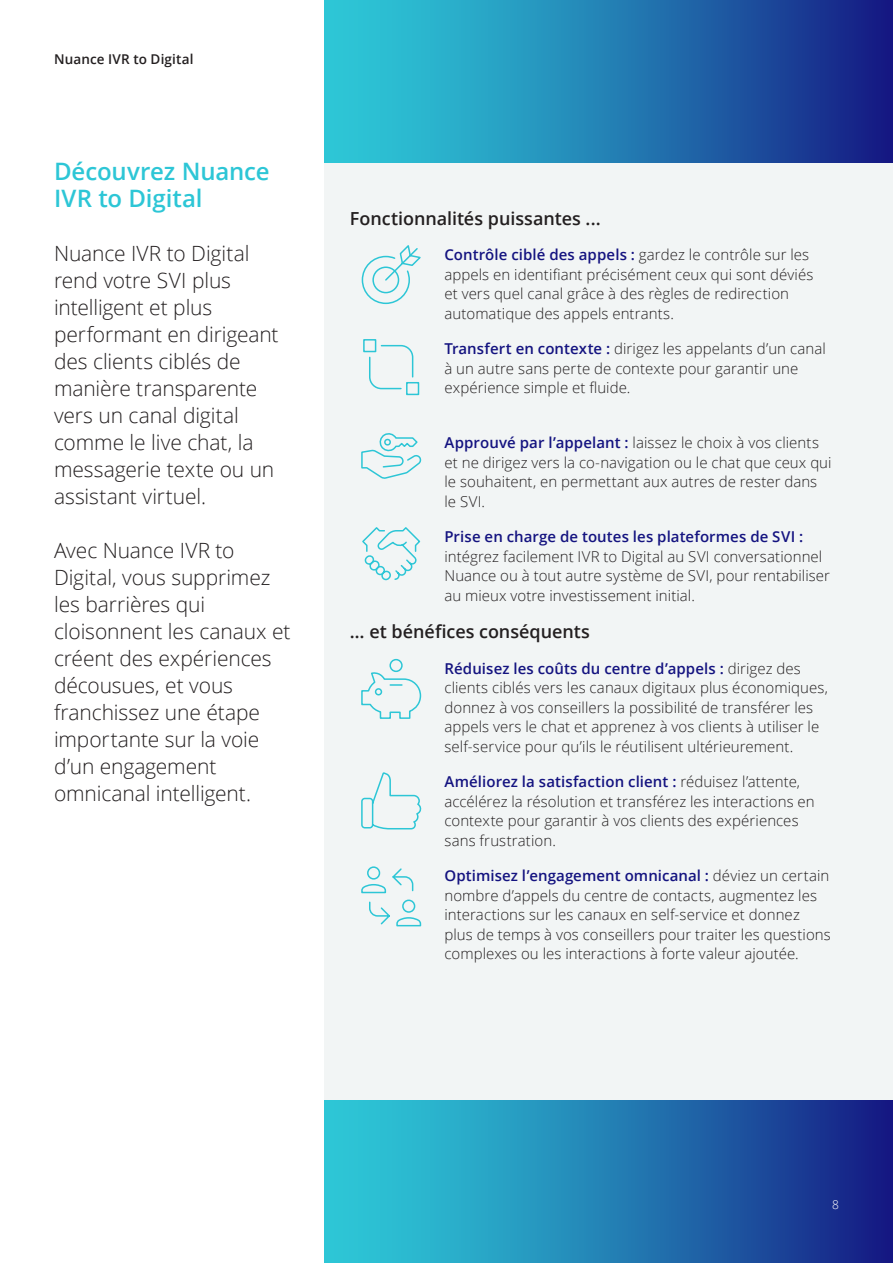
<style>
.page{position:relative;width:893px;height:1263px;background:#fff}
.page>*{position:absolute;margin:0;border:0;box-sizing:border-box;transform-origin:0 0}
.Headline_Level_1_-_1{font:600 24px/27px "Open Sans";letter-spacing:-.005em;color:#2dc6d6}
.Body_Text_10_13{font:300 21px/27px "Open Sans";letter-spacing:-.005em;color:#231f20}
.Headline_Level_2_-_1{font:600 18px "Open Sans";color:#231f20}
.Body_Text_10_13-2{font:300 15px/19.5px "Open Sans";letter-spacing:.005em;color:#231f20}
.Brochure_9_11{font:600 13.5px "Open Sans";letter-spacing:.01em;color:#231f20}
.t1{font:300 12px "Open Sans";color:#fff}
.s1{font-weight:600;color:#141380}
</style>
<div class="page">
<div style="left:325px;top:162px;width:568px;height:947px;background:#f2f5f5"></div>
<div style="left:325px;top:1101px;width:568px;height:162px;background:linear-gradient(to right,#2fd6de,#162086)"></div>
<div style="left:325px;top:0;width:568px;height:162px;background:linear-gradient(to right,#2fd6de,#162086)"></div>
<svg style="left:361px;top:245px;width:60px;height:60px"></svg>
<svg style="left:363px;top:339px;width:57px;height:57px"></svg>
<svg style="left:361px;top:433px;width:61px;height:46px"></svg>
<svg style="left:362px;top:527px;width:59px;height:54px"></svg>
<svg style="left:361px;top:658px;width:61px;height:61px"></svg>
<svg style="left:361px;top:773px;width:60px;height:57px"></svg>
<svg style="left:361px;top:866px;width:61px;height:61px"></svg>
<p class="Brochure_9_11" style="left:54px;top:50px;width:141px">Nuance IVR to Digital</p>
<p class="Headline_Level_1_-_1" style="left:54px;top:158px;width:217px">Découvrez Nuance<br>IVR to Digital</p>
<p class="Body_Text_10_13" style="left:54px;top:240px;width:226px">Nuance IVR to Digital rend votre SVI plus intelligent et plus performant en dirigeant des clients ciblés de manière transparente vers un canal digital comme le live chat, la messagerie texte ou un assistant virtuel.</p>
<p class="Body_Text_10_13" style="left:54px;top:537px;width:238px">Avec Nuance IVR to<br>Digital, vous supprimez les barrières qui cloisonnent les canaux et créent des expériences décousues, et vous franchissez une étape importante sur la voie d’un engagement omnicanal intelligent.</p>
<p class="Headline_Level_2_-_1" style="left:350px;top:206px;width:252px">Fonctionnalités puissantes ...</p>
<p class="Body_Text_10_13-2" style="left:444px;top:244px;width:370px"><span class="s1">Contrôle ciblé des appels :</span> gardez le contrôle sur les appels en identifiant précisément ceux qui sont déviés et vers quel canal grâce à des règles de redirection automatique des appels entrants.</p>
<p class="Body_Text_10_13-2" style="left:444px;top:338px;width:383px"><span class="s1">Transfert en contexte :</span> dirigez les appelants d’un canal à un autre sans perte de contexte pour garantir une expérience simple et fluide.</p>
<p class="Body_Text_10_13-2" style="left:444px;top:432px;width:389px"><span class="s1">Approuvé par l’appelant :</span> laissez le choix à vos clients et ne dirigez vers la co-navigation ou le chat que ceux qui le souhaitent, en permettant aux autres de rester dans le SVI.</p>
<p class="Body_Text_10_13-2" style="left:444px;top:526px;width:387px"><span class="s1">Prise en charge de toutes les plateformes de SVI : </span>intégrez facilement IVR to Digital au SVI conversationnel Nuance ou à tout autre système de SVI, pour rentabiliser au mieux votre investissement initial.</p>
<p class="Headline_Level_2_-_1" style="left:350px;top:619px;width:241px">… et bénéfices conséquents</p>
<p class="Body_Text_10_13-2" style="left:444px;top:658px;width:385px"><span class="s1">Réduisez les coûts du centre d’appels :</span> dirigez des clients ciblés vers les canaux digitaux plus économiques, donnez à vos conseillers la possibilité de transférer les appels vers le chat et apprenez à vos clients à utiliser le self-service pour qu’ils le réutilisent ultérieurement.</p>
<p class="Body_Text_10_13-2" style="left:444px;top:772px;width:372px"><span class="s1">Améliorez la satisfaction client :</span> réduisez l’attente, accélérez la résolution et transférez les interactions en contexte pour garantir à vos clients des expériences sans frustration.</p>
<p class="Body_Text_10_13-2" style="left:444px;top:866px;width:388px"><span class="s1">Optimisez l’engagement omnicanal :</span> déviez un certain nombre d’appels du centre de contacts, augmentez les interactions sur les canaux en self-service et donnez plus de temps à vos conseillers pour traiter les questions complexes ou les interactions à forte valeur ajoutée.</p>
<p class="t1" style="left:832px;top:1196px;width:8px">8</p>
</div>
